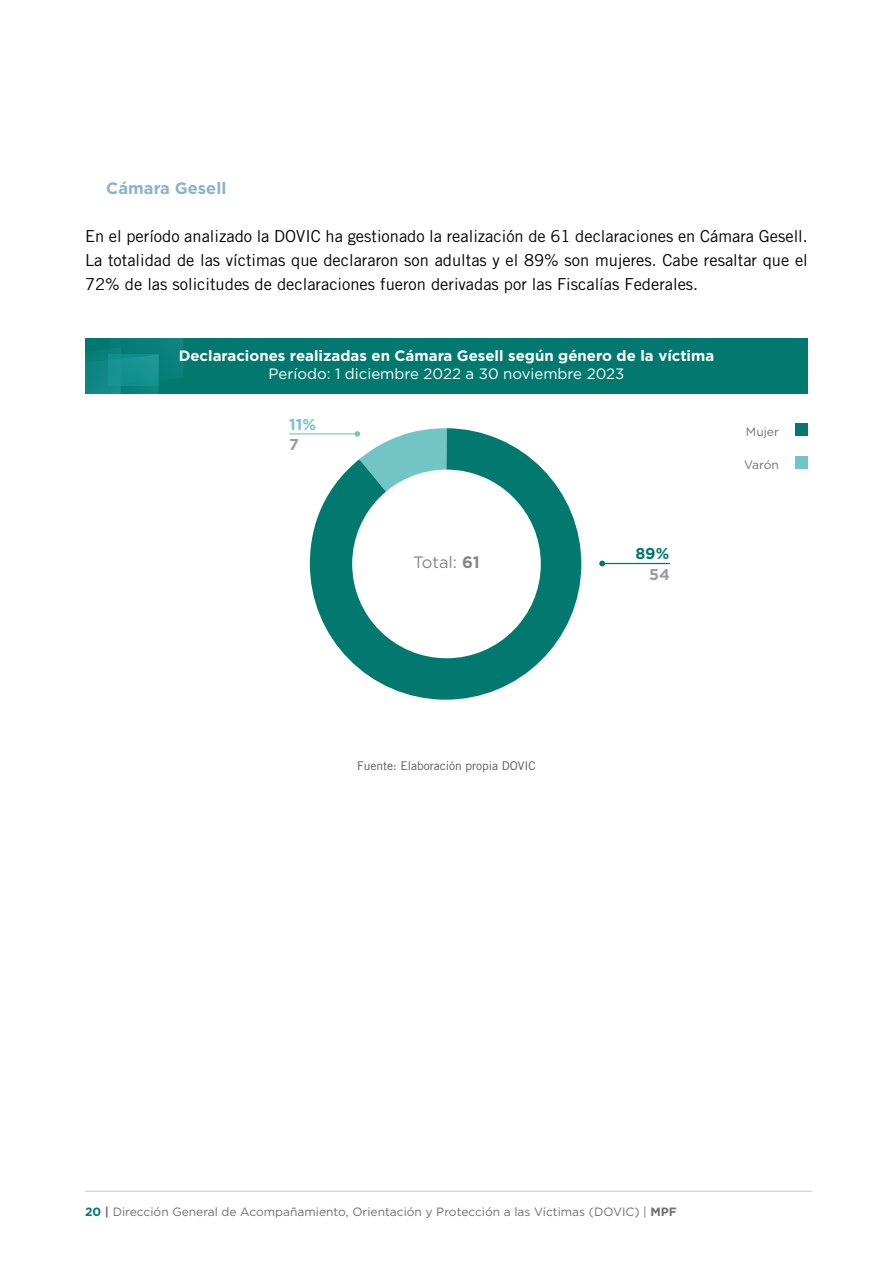
<style>
.page{position:relative;width:893px;height:1263px;background:#fff}
.page>*{position:absolute;margin:0;border:0;box-sizing:border-box;transform-origin:0 0}
.t1{font:16.5px/24px "Trade Gothic LT Std";color:#000;text-align:justify}
.t2{font:700 16.5px "Gotham";color:#89b4ca}
.t3{font:16.5px "Gotham";color:#878787}
.t4{font:700 15.75px "Gotham";color:#72c5c5}
.t5{font:700 15.75px "Gotham";color:#02796f}
.t6{font:700 15.75px "Gotham";color:#9d9d9c}
.t7{font:700 15px "Gotham";color:#fff}
.t8{font:15px "Gotham";color:#fff}
.t9{font:12px "Gotham";color:#706f6f}
.t10{font:12px "Trade Gothic LT Std";color:#575756}
.t11{font:12px "Gotham";color:#717176}
.s1{font-weight:700}
.s2{font-weight:700;color:#03796f}
</style>
<div class="page">
<hr style="left:85px;top:1191px;width:727px;height:1px;background:#c8c8c8">
<div style="left:85px;top:338px;width:723px;height:55px;background:#02796f"></div>
<svg style="left:309px;top:428px;width:273px;height:272px;fill:#02796f"></svg>
<div style="left:352px;top:470px;width:189px;height:188px;background:#fff;border-radius:50%"></div>
<hr style="left:602px;top:563px;width:68px;height:1px;background:#02796f">
<svg style="left:599px;top:561px;width:6px;height:5px"></svg>
<div style="left:795px;top:423px;width:12px;height:13px;background:#02796f"></div>
<div style="left:795px;top:456px;width:12px;height:13px;background:#72c5c5"></div>
<hr style="left:289px;top:433px;width:68px;height:1px;background:#72c5c5">
<svg style="left:355px;top:428px;width:92px;height:113px"></svg>
<svg style="left:85px;top:338px;width:98px;height:55px"></svg>
<p class="t2" style="left:106px;top:177px;width:122px">Cámara Gesell</p>
<p class="t1" style="left:85px;top:224px;width:724px">En el período analizado la DOVIC ha gestionado la realización de 61 declaraciones en Cámara Gesell.<br>La totalidad de las víctimas que declararon son adultas y el 89% son mujeres. Cabe resaltar que el 72% de las solicitudes de declaraciones fueron derivadas por las Fiscalías Federales.</p>
<p class="t7" style="left:179px;top:346px;width:537px">Declaraciones realizadas en Cámara Gesell según género de la víctima</p>
<p class="t8" style="left:269px;top:364px;width:357px">Período: 1 diciembre 2022 a 30 noviembre 2023</p>
<p class="t4" style="left:289px;top:413px;width:28px">11%</p>
<p class="t6" style="left:289px;top:434px;width:11px">7</p>
<p class="t11" style="left:746px;top:424px;width:34px">Mujer</p>
<p class="t11" style="left:744px;top:457px;width:36px">Varón</p>
<p class="t3" style="left:413px;top:552px;width:68px">Total: <span class="s1">61</span></p>
<p class="t5" style="left:635px;top:543px;width:35px">89%</p>
<p class="t6" style="left:649px;top:563px;width:22px">54</p>
<p class="t10" style="left:357px;top:759px;width:180px">Fuente: Elaboración propia DOVIC</p>
<p class="t9" style="left:85px;top:1204px;width:593px"><span class="s2">20</span> <span class="s1">|</span> Dirección General de Acompañamiento, Orientación y Protección a las Víctimas (DOVIC) | <span class="s1">MPF</span></p>
</div>
